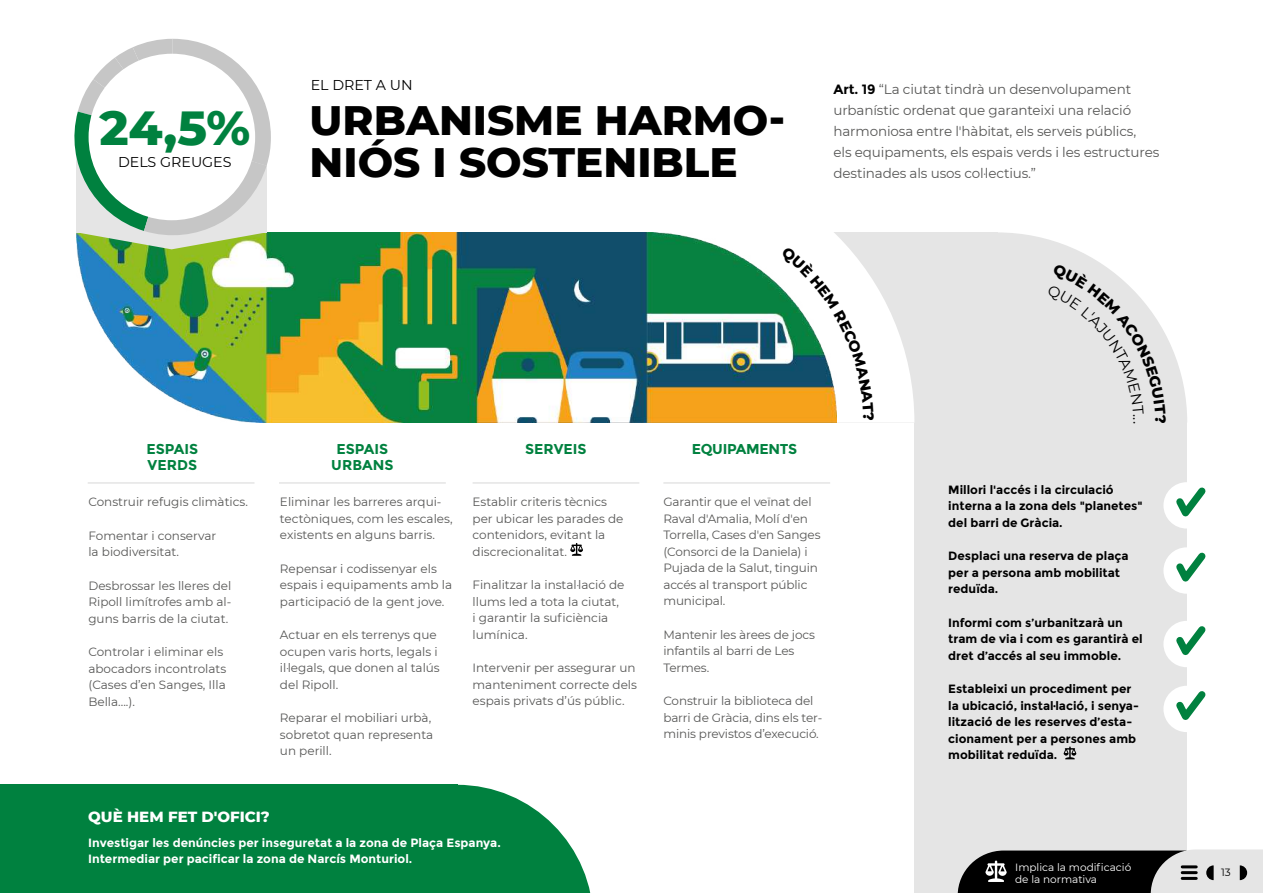
<style>
.page{position:relative;width:1263px;height:893px;background:#fff}
.page>*{position:absolute;margin:0;border:0;box-sizing:border-box;transform-origin:0 0}
.t1{font:800 48.75px "Montserrat";color:#00813f}
.t2{font:800 42px/42px "Montserrat";color:#000}
.t3{font:800 15px "Montserrat";color:#fff}
.t4{font:700 14.25px/16.5px "Montserrat";color:#00813f;text-align:center}
.t5{font:14.25px "Montserrat";color:#000}
.t6{font:700 14.25px "Montserrat";letter-spacing:-.02em;color:#00813f}
.t7{font:13.5px/21px "Montserrat";letter-spacing:-.01em;color:#575756}
.t8{font:12px/16.5px "Montserrat";color:#575756}
.t9{font:700 12px/16.5px "Montserrat";color:#000}
.t10{font:700 12px/16.5px "Montserrat";color:#fff}
.t11{font:10.5px/12px "Montserrat";color:#fff}
.t12{font:10.5px "Montserrat";color:#000}
.s1{font-weight:700;color:#000}
</style>
<div class="page">
<div style="left:914px;top:418px;width:273px;height:475px;background:#e5e5e5"></div>
<svg style="left:458px;top:785px;width:133px;height:108px"></svg>
<div style="left:0;top:785px;width:458px;height:108px;background:#00813f"></div>
<div style="left:798px;top:232px;width:199px;height:190px;background:#e5e5e5"></div>
<svg style="left:837px;top:236px;width:77px;height:187px"></svg>
<img style="left:77px;top:232px;width:760px;height:191px">
<svg style="left:570px;top:543px;width:13px;height:13px"></svg>
<hr style="left:88px;top:482px;width:166px;height:2px;background:#e5e5e5">
<hr style="left:279px;top:482px;width:167px;height:2px;background:#e5e5e5">
<hr style="left:473px;top:482px;width:166px;height:2px;background:#e5e5e5">
<hr style="left:663px;top:482px;width:167px;height:2px;background:#e5e5e5">
<svg style="left:74px;top:39px;width:197px;height:210px"></svg>
<div style="left:89px;top:54px;width:166px;height:166px;background:#fff;border-radius:50%"></div>
<svg style="left:1063px;top:746px;width:13px;height:13px"></svg>
<div style="left:1163px;top:482px;width:47px;height:46px;background:#fff;border-radius:50%"></div>
<svg style="left:1170px;top:482px;width:36px;height:44px"></svg>
<div style="left:1163px;top:547px;width:47px;height:47px;background:#fff;border-radius:50%"></div>
<svg style="left:1170px;top:547px;width:36px;height:44px"></svg>
<div style="left:1163px;top:621px;width:47px;height:46px;background:#fff;border-radius:50%"></div>
<svg style="left:1170px;top:621px;width:36px;height:41px"></svg>
<div style="left:1163px;top:686px;width:47px;height:46px;background:#fff;border-radius:50%"></div>
<svg style="left:1170px;top:686px;width:36px;height:43px"></svg>
<svg style="left:958px;top:849px;width:305px;height:44px;background:#595959"></svg>
<hr style="left:1182px;top:865px;width:14px;height:3px;background:#000">
<hr style="left:1182px;top:871px;width:14px;height:3px;background:#000">
<hr style="left:1182px;top:877px;width:14px;height:3px;background:#000">
<svg style="left:779px;top:246px;width:95px;height:175px;background:#d0d6c4"></svg>
<svg style="left:997px;top:232px;width:190px;height:186px"></svg>
<h1 class="t1" style="left:99px;top:92px;width:152px">24,5%</h1>
<p class="t5" style="left:118px;top:152px;width:115px">DELS GREUGES</p>
<p class="t5" style="left:311px;top:75px;width:104px">EL DRET A UN</p>
<p class="t7" style="left:833px;top:78px;width:327px"><span class="s1">Art. 19</span> “La ciutat tindrà un desenvolupament urbanístic ordenat que garanteixi una relació harmoniosa entre l'hàbitat, els serveis públics,<br>els equipaments, els espais verds i les estructures destinades als usos col·lectius.”</p>
<h2 class="t2" style="left:310px;top:97px;width:477px">URBANISME HARMO-<br>NIÓS I SOSTENIBLE</h2>
<p class="t4" style="left:146px;top:440px;width:53px;text-align:left">ESPAIS<br>VERDS</p>
<p class="t6" style="left:692px;top:440px;width:107px">EQUIPAMENTS</p>
<p class="t4" style="left:331px;top:440px;width:64px">ESPAIS<br>URBANS</p>
<p class="t4" style="left:525px;top:440px;width:63px">SERVEIS</p>
<p class="t8" style="left:88px;top:493px;width:161px">Construir refugis climàtics.</p>
<p class="t8" style="left:88px;top:527px;width:129px">Fomentar i conservar la biodiversitat.</p>
<p class="t8" style="left:88px;top:577px;width:144px;text-align:justify">Desbrossar les lleres del Ripoll limítrofes amb al&shy;guns barris de la ciutat.</p>
<p class="t8" style="left:88px;top:643px;width:139px">Controlar i eliminar els abocadors incontrolats (Cases d’en Sanges, Illa<br>Bella....).</p>
<p class="t8" style="left:280px;top:493px;width:174px">Eliminar les barreres arqui&shy;tectòniques, com les escales, existents en alguns barris.</p>
<p class="t8" style="left:280px;top:560px;width:174px">Repensar i codissenyar els espais i equipaments amb la participació de la gent jove.</p>
<p class="t8" style="left:280px;top:626px;width:161px">Actuar en els terrenys que ocupen varis horts, legals i il·legals, que donen al talús del Ripoll.</p>
<p class="t8" style="left:280px;top:709px;width:155px">Reparar el mobiliari urbà, sobretot quan representa un perill.</p>
<p class="t8" style="left:473px;top:493px;width:152px">Establir criteris tècnics per ubicar les parades de contenidors, evitant la discrecionalitat.</p>
<p class="t8" style="left:473px;top:576px;width:153px">Finalitzar la instal·lació de llums led a tota la ciutat, i garantir la suficiència lumínica.</p>
<p class="t8" style="left:473px;top:659px;width:166px;text-align:justify">Intervenir per assegurar un manteniment correcte dels espais privats d’ús públic.</p>
<p class="t3" style="left:88px;top:805px;width:183px">QUÈ HEM FET D'OFICI?</p>
<p class="t10" style="left:88px;top:834px;width:414px">Investigar les denúncies per inseguretat a la zona de Plaça Espanya.<br>Intermediar per pacificar la zona de Narcís Monturiol.</p>
<p class="t8" style="left:663px;top:493px;width:159px">Garantir que el veïnat del<br>Raval d'Amalia, Molí d'en<br>Torrella, Cases d'en Sanges (Consorci de la Daniela) i<br>Pujada de la Salut, tinguin accés al transport públic municipal.</p>
<p class="t8" style="left:663px;top:626px;width:153px">Mantenir les àrees de jocs infantils al barri de Les<br>Termes.</p>
<p class="t8" style="left:663px;top:692px;width:161px">Construir la biblioteca del barri de Gràcia, dins els ter&shy;minis previstos d’execució.</p>
<p class="t9" style="left:948px;top:481px;width:196px">Millori l'accés i la circulació interna a la zona dels "planetes" del barri de Gràcia.</p>
<p class="t9" style="left:948px;top:548px;width:182px">Desplaci una reserva de plaça per a persona amb mobilitat reduïda.</p>
<p class="t9" style="left:948px;top:614px;width:196px">Informi com s’urbanitzarà un tram de via i com es garantirà el dret d’accés al seu immoble.</p>
<p class="t9" style="left:948px;top:681px;width:192px">Estableixi un procediment per la ubicació, instal·lació, i senya&shy;lització de les reserves d’esta&shy;cionament per a persones amb mobilitat reduïda.</p>
<p class="t11" style="left:1015px;top:861px;width:118px">Implica la modificació de la normativa</p>
<p class="t12" style="left:1221px;top:865px;width:11px">13</p>
</div>
